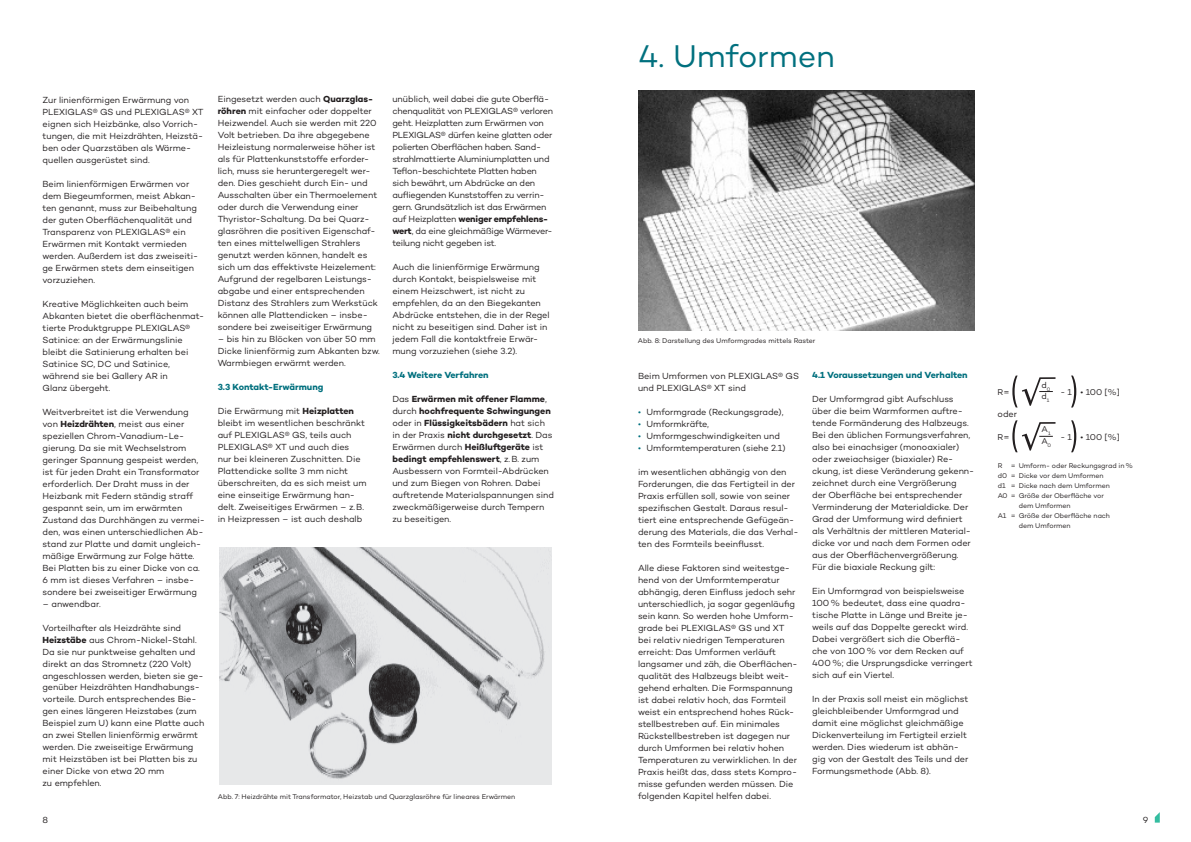
<style>
.page{position:relative;width:1191px;height:842px;background:#fff}
.page>*{position:absolute;margin:0;border:0;box-sizing:border-box;transform-origin:0 0}
.t1{font:32px "Campton";letter-spacing:-.01em;color:#01707e}
.t2{font:9px/12px "Campton";letter-spacing:-.005em;color:#231f20}
.t3{font:9px/12px "Campton";letter-spacing:-.025em;color:#231f20}
.t4{font:700 9px "Campton";letter-spacing:-.005em;color:#01707e}
.t5{font:8.6px/11.5px "Campton";letter-spacing:-.015em;color:#231f20}
.t6{font:7px "Campton";letter-spacing:-.005em;color:#231f20}
.s1{font-weight:700}
.s2{color:#01707e}
</style>
<div class="page">
<svg style="left:1154px;top:813px;width:5px;height:10px"></svg>
<img style="left:219px;top:547px;width:332px;height:237px">
<svg style="left:1012px;top:376px;width:43px;height:31px"></svg>
<svg style="left:1071px;top:376px;width:5px;height:31px"></svg>
<svg style="left:1012px;top:420px;width:43px;height:32px"></svg>
<svg style="left:1071px;top:420px;width:5px;height:32px"></svg>
<img style="left:638px;top:91px;width:336px;height:240px">
<p class="t2" style="left:43px;top:93px;width:163px">Zur linienförmigen Erwärmung von PLEXIGLAS® GS und PLEXIGLAS® XT eignen sich Heizbänke, also Vorrich&shy;tungen, die mit Heizdrähten, Heizstä&shy;ben oder Quarzstäben als Wärme&shy;quellen ausgerüstet sind.</p>
<p class="t2" style="left:43px;top:177px;width:157px">Beim linienförmigen Erwärmen vor dem Biegeumformen, meist Abkan&shy;ten genannt, muss zur Beibehaltung der guten Oberflächenqualität und<br>Transparenz von PLEXIGLAS® ein<br>Erwärmen mit Kontakt vermieden werden. Außerdem ist das zweiseiti&shy;ge Erwärmen stets dem einseitigen vorzuziehen.</p>
<p class="t2" style="left:43px;top:297px;width:163px">Kreative Möglichkeiten auch beim<br>Abkanten bietet die oberflächenmat&shy;tierte Produktgruppe PLEXIGLAS®<br>Satinice: an der Erwärmungslinie bleibt die Satinierung erhalten bei<br>Satinice SC, DC und Satinice, während sie bei Gallery AR in<br>Glanz übergeht.</p>
<p class="t2" style="left:43px;top:405px;width:164px">Weitverbreitet ist die Verwendung von <span class="s1">Heizdrähten</span>, meist aus einer speziellen Chrom-Vanadium-Le&shy;gierung. Da sie mit Wechselstrom geringer Spannung gespeist werden, ist für jeden Draht ein Transformator erforderlich. Der Draht muss in der Heizbank mit Federn ständig straff gespannt sein, um im erwärmten Zustand das Durchhängen zu vermei&shy;den, was einen unterschiedlichen Ab&shy;stand zur Platte und damit ungleich&shy;mäßige Erwärmung zur Folge hätte.<br>Bei Platten bis zu einer Dicke von ca.<br>6 mm ist dieses Verfahren – insbe&shy;sondere bei zweiseitiger Erwärmung</p>
<p class="t2" style="left:43px;top:597px;width:60px">– anwendbar.</p>
<p class="t2" style="left:43px;top:621px;width:163px">Vorteilhafter als Heizdrähte sind <span class="s1">Heizstäbe</span> aus Chrom-Nickel-Stahl.<br>Da sie nur punktweise gehalten und direkt an das Stromnetz (220 Volt) angeschlossen werden, bieten sie ge&shy;genüber Heizdrähten Handhabungs&shy;vorteile. Durch entsprechendes Bie&shy;gen eines längeren Heizstabes (zum Beispiel zum U) kann eine Platte auch an zwei Stellen linienförmig erwärmt werden. Die zweiseitige Erwärmung mit Heizstäben ist bei Platten bis zu einer Dicke von etwa 20 mm<br>zu empfehlen.</p>
<p class="t2" style="left:218px;top:93px;width:162px">Eingesetzt werden auch <span class="s1">Quarzglas&shy;röhren</span> mit einfacher oder doppelter Heizwendel. Auch sie werden mit 220<br>Volt betrieben. Da ihre abgegebene Heizleistung normalerweise höher ist als für Plattenkunststoffe erforder&shy;lich, muss sie heruntergeregelt wer&shy;den. Dies geschieht durch Ein- und Ausschalten über ein Thermoelement oder durch die Verwendung einer Thyristor-Schaltung. Da bei Quarz&shy;glasröhren die positiven Eigenschaf&shy;ten eines mittelwelligen Strahlers genutzt werden können, handelt es sich um das effektivste Heizelement:<br>Aufgrund der regelbaren Leistungs&shy;abgabe und einer entsprechenden Distanz des Strahlers zum Werkstück können alle Plattendicken – insbe&shy;sondere bei zweiseitiger Erwärmung</p>
<p class="t2" style="left:218px;top:333px;width:164px">– bis hin zu Blöcken von über 50 mm<br>Dicke linienförmig zum Abkanten bzw.<br>Warmbiegen erwärmt werden.</p>
<p class="t4" style="left:218px;top:382px;width:107px">3.3 Kontakt-Erwärmung</p>
<p class="t2" style="left:218px;top:405px;width:150px">Die Erwärmung mit <span class="s1">Heizplatten </span>bleibt im wesentlichen beschränkt auf PLEXIGLAS® GS, teils auch<br>PLEXIGLAS® XT und auch dies<br>nur bei kleineren Zuschnitten. Die<br>Plattendicke sollte 3 mm nicht überschreiten, da es sich meist um eine einseitige Erwärmung han&shy;delt. Zweiseitiges Erwärmen – z.B. in Heizpressen – ist auch deshalb</p>
<p class="t3" style="left:392px;top:93px;width:162px">unüblich, weil dabei die gute Oberflä&shy;chenqualität von PLEXIGLAS® verloren geht. Heizplatten zum Erwärmen von PLEXIGLAS® dürfen keine glatten oder polierten Oberflächen haben. Sand&shy;strahlmattierte Aluminiumplatten und Teflon-beschichtete Platten haben sich bewährt, um Abdrücke an den aufliegenden Kunststoffen zu verrin&shy;gern. Grundsätzlich ist das Erwärmen auf Heizplatten <span class="s1">weniger empfehlens&shy;wert</span>, da eine gleichmäßige Wärmever&shy;teilung nicht gegeben ist.</p>
<p class="t2" style="left:392px;top:261px;width:159px">Auch die linienförmige Erwärmung durch Kontakt, beispielsweise mit einem Heizschwert, ist nicht zu empfehlen, da an den Biegekanten Abdrücke entstehen, die in der Regel nicht zu beseitigen sind. Daher ist in jedem Fall die kontaktfreie Erwär&shy;mung vorzuziehen (siehe 3.2).</p>
<p class="t4" style="left:392px;top:369px;width:98px">3.4 Weitere Verfahren</p>
<p class="t2" style="left:392px;top:393px;width:163px">Das <span class="s1">Erwärmen mit offener Flamme</span>, durch <span class="s1">hochfrequente Schwingungen </span>oder in <span class="s1">Flüssigkeitsbädern</span> hat sich in der Praxis <span class="s1">nicht durchgesetzt</span>. Das Erwärmen durch <span class="s1">Heißluftgeräte</span> ist <span class="s1">bedingt empfehlenswert</span>, z.B. zum Ausbessern von Formteil-Abdrücken und zum Biegen von Rohren. Dabei auftretende Materialspannungen sind zweckmäßigerweise durch Tempern zu beseitigen.</p>
<p class="t6" style="left:218px;top:792px;width:299px">Abb. 7: Heizdrähte mit Transformator, Heizstab und Quarzglasröhre für lineares Erwärmen</p>
<h1 class="t1" style="left:638px;top:36px;width:198px">4. Umformen</h1>
<p class="t6" style="left:638px;top:336px;width:179px">Abb. 8: Darstellung des Umformgrades mittels Raster</p>
<p class="t2" style="left:638px;top:369px;width:162px">Beim Umformen von PLEXIGLAS® GS und PLEXIGLAS® XT sind</p>
<p class="t2" style="left:638px;top:405px;width:147px"><span class="s2">•</span> Umformgrade (Reckungsgrade),</p>
<p class="t2" style="left:638px;top:417px;width:73px"><span class="s2">•</span> Umformkräfte,</p>
<p class="t2" style="left:638px;top:429px;width:143px"><span class="s2">•</span> Umformgeschwindigkeiten und</p>
<p class="t2" style="left:638px;top:441px;width:149px"><span class="s2">•</span> Umformtemperaturen (siehe 2.1)</p>
<p class="t2" style="left:638px;top:465px;width:162px">im wesentlichen abhängig von den Forderungen, die das Fertigteil in der Praxis erfüllen soll, sowie von seiner spezifischen Gestalt. Daraus resul&shy;tiert eine entsprechende Gefügeän&shy;derung des Materials, die das Verhal&shy;ten des Formteils beeinflusst.</p>
<p class="t2" style="left:638px;top:561px;width:161px">Alle diese Faktoren sind weitestge&shy;hend von der Umformtemperatur abhängig, deren Einfluss jedoch sehr unterschiedlich, ja sogar gegenläufig sein kann. So werden hohe Umform&shy;grade bei PLEXIGLAS® GS und XT bei relativ niedrigen Temperaturen erreicht: Das Umformen verläuft langsamer und zäh, die Oberflächen&shy;qualität des Halbzeugs bleibt weit&shy;gehend erhalten. Die Formspannung ist dabei relativ hoch, das Formteil weist ein entsprechend hohes Rück&shy;stellbestreben auf. Ein minimales Rückstellbestreben ist dagegen nur durch Umformen bei relativ hohen Temperaturen zu verwirklichen. In der Praxis heißt das, dass stets Kompro&shy;misse gefunden werden müssen. Die folgenden Kapitel helfen dabei.</p>
<p class="t4" style="left:812px;top:370px;width:157px">4.1 Voraussetzungen und Verhalten</p>
<p class="t2" style="left:812px;top:393px;width:164px">Der Umformgrad gibt Aufschluss über die beim Warmformen auftre&shy;tende Formänderung des Halbzeugs.<br>Bei den üblichen Formungsverfahren, also bei einachsiger (monoaxialer) oder zweiachsiger (biaxialer) Re&shy;ckung, ist diese Veränderung gekenn&shy;zeichnet durch eine Vergrößerung<br>der Oberfläche bei entsprechender Verminderung der Materialdicke. Der Grad der Umformung wird definiert als Verhältnis der mittleren Material&shy;dicke vor und nach dem Formen oder aus der Oberflächenvergrößerung.<br>Für die biaxiale Reckung gilt:</p>
<p class="t2" style="left:812px;top:585px;width:162px">Ein Umformgrad von beispielsweise 100% bedeutet, dass eine quadra&shy;tische Platte in Länge und Breite je&shy;weils auf das Doppelte gereckt wird.<br>Dabei vergrößert sich die Oberflä&shy;che von 100% vor dem Recken auf 400%; die Ursprungsdicke verringert sich auf ein Viertel.</p>
<p class="t2" style="left:812px;top:693px;width:158px">In der Praxis soll meist ein möglichst gleichbleibender Umformgrad und damit eine möglichst gleichmäßige Dickenverteilung im Fertigteil erzielt werden. Dies wiederum ist abhän&shy;gig von der Gestalt des Teils und der Formungsmethode (Abb. 8).</p>
<p class="t5" style="left:1041px;top:379px;width:10px">d<sub>0 </sub>d<sub>1</sub></p>
<p class="t5" style="left:1060px;top:386px;width:13px">- 1</p>
<p class="t5" style="left:997px;top:386px;width:13px">R=</p>
<p class="t5" style="left:1080px;top:386px;width:41px">• 100 [%]</p>
<p class="t2" style="left:997px;top:408px;width:21px">oder</p>
<p class="t5" style="left:1041px;top:422px;width:11px;line-height:12.5px">A<sub>1<br></sub>A<sub>0</sub></p>
<p class="t5" style="left:1060px;top:431px;width:13px">- 1</p>
<p class="t5" style="left:997px;top:431px;width:13px">R=</p>
<p class="t5" style="left:1080px;top:431px;width:41px">• 100 [%]</p>
<p class="t6" style="left:997px;top:461px;width:137px">R = Umform- oder Reckungsgrad in%</p>
<p class="t6" style="left:997px;top:471px;width:107px">d0 = Dicke vor dem Umformen</p>
<p class="t6" style="left:997px;top:481px;width:114px">d1 = Dicke nach dem Umformen</p>
<p class="t6" style="left:997px;top:491px;width:108px">A0 = Größe der Oberfläche vor</p>
<p class="t6" style="left:1018px;top:501px;width:53px">dem Umformen</p>
<p class="t6" style="left:997px;top:511px;width:114px">A1 = Größe der Oberfläche nach</p>
<p class="t6" style="left:1018px;top:521px;width:53px">dem Umformen</p>
<p class="t2" style="left:43px;top:813px;width:7px">8</p>
<p class="t2" style="left:1142px;top:813px;width:7px">9</p>
</div>
